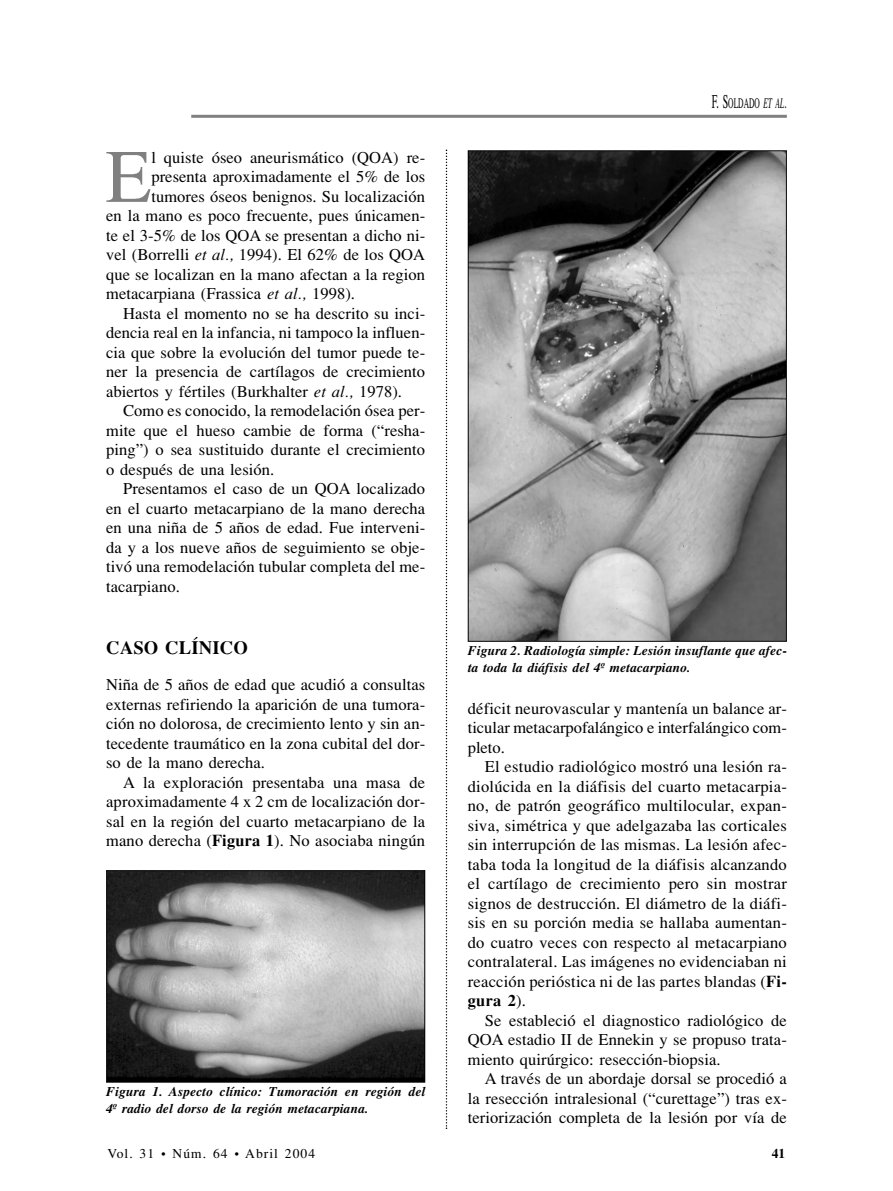
<style>
.page{position:relative;width:893px;height:1191px;background:#fff}
.page>*{position:absolute;margin:0;border:0;box-sizing:border-box;transform-origin:0 0}
.t1{font:75.3px "Times";color:#808080}
.t2{font:700 18.75px "Times";letter-spacing:.005em;color:#000}
.t3{font:16.5px/19.5px "Times";letter-spacing:.005em;color:#000;text-align:justify}
.t4{font:14.7px "Times";letter-spacing:.005em;color:#000;scale:.51 1}
.t5{font:italic 700 13.5px/16.5px "Times";letter-spacing:.005em;color:#000}
.t6{font:13.5px "Times";letter-spacing:.08em;color:#000}
.t7{font:700 13.5px "Times";color:#000}
.s1{font-style:italic}
.s2{font-weight:700}
.s3{font-size:19.5px}
.s4{font-style:italic;font-size:19.5px}
</style>
<div class="page">
<hr style="left:191px;top:115px;width:595px;height:3px;background:#808080">
<svg style="left:446px;top:150px;width:1px;height:979px"></svg>
<img style="left:108px;top:872px;width:315px;height:209px">
<div style="left:106px;top:870px;width:319px;height:213px;border:1px solid #000"></div>
<img style="left:470px;top:152px;width:314px;height:488px">
<div style="left:468px;top:150px;width:318px;height:492px;border:1px solid #000"></div>
<h1 class="t1" style="left:105px;top:134px;width:48px">E</h1>
<p class="t3" style="left:151px;top:148px;width:275px">l quiste óseo aneurismático (QOA) re-</p>
<p class="t3" style="left:151px;top:167px;width:275px">presenta aproximadamente el 5% de los</p>
<p class="t3" style="left:151px;top:187px;width:275px">tumores óseos benignos. Su localización</p>
<p class="t3" style="left:106px;top:206px;width:320px">en la mano es poco frecuente, pues únicamen-</p>
<p class="t3" style="left:106px;top:226px;width:320px">te el 3-5% de los QOA se presentan a dicho ni-</p>
<p class="t3" style="left:106px;top:245px;width:320px">vel (Borrelli <span class="s1">et al.,</span> 1994). El 62% de los QOA</p>
<p class="t3" style="left:106px;top:265px;width:320px">que se localizan en la mano afectan a la region</p>
<p class="t3" style="left:106px;top:284px;width:250px">metacarpiana (Frassica <span class="s1">et al.,</span> 1998).</p>
<p class="t3" style="left:123px;top:304px;width:303px">Hasta el momento no se ha descrito su inci-</p>
<p class="t3" style="left:106px;top:323px;width:320px">dencia real en la infancia, ni tampoco la influen-</p>
<p class="t3" style="left:106px;top:343px;width:320px">cia que sobre la evolución del tumor puede te-</p>
<p class="t3" style="left:106px;top:362px;width:320px">ner la presencia de cartílagos de crecimiento</p>
<p class="t3" style="left:106px;top:382px;width:297px">abiertos y fértiles (Burkhalter <span class="s1">et al.,</span> 1978).</p>
<p class="t3" style="left:123px;top:401px;width:303px">Como es conocido, la remodelación ósea per-</p>
<p class="t3" style="left:106px;top:421px;width:320px">mite que el hueso cambie de forma (“resha-</p>
<p class="t3" style="left:106px;top:440px;width:320px">ping”) o sea sustituido durante el crecimiento</p>
<p class="t3" style="left:106px;top:460px;width:170px">o después de una lesión.</p>
<p class="t3" style="left:123px;top:479px;width:303px">Presentamos el caso de un QOA localizado</p>
<p class="t3" style="left:106px;top:499px;width:320px">en el cuarto metacarpiano de la mano derecha</p>
<p class="t3" style="left:106px;top:518px;width:320px">en una niña de 5 años de edad. Fue interveni-</p>
<p class="t3" style="left:106px;top:538px;width:320px">da y a los nueve años de seguimiento se obje-</p>
<p class="t3" style="left:106px;top:557px;width:320px">tivó una remodelación tubular completa del me-</p>
<p class="t3" style="left:106px;top:577px;width:75px">tacarpiano.</p>
<p class="t2" style="left:106px;top:641px;width:143px">CASO CLÍNICO</p>
<p class="t3" style="left:106px;top:675px;width:320px">Niña de 5 años de edad que acudió a consultas externas refiriendo la aparición de una tumora&shy;ción no dolorosa, de crecimiento lento y sin an&shy;tecedente traumático en la zona cubital del dor&shy;so de la mano derecha.</p>
<p class="t3" style="left:106px;top:773px;width:320px;text-indent:17px">A la exploración presentaba una masa de aproximadamente 4 x 2 cm de localización dor&shy;sal en la región del cuarto metacarpiano de la mano derecha (<span class="s2">Figura 1</span>). No asociaba ningún</p>
<p class="t5" style="left:106px;top:1085px;width:320px">Figura 1. Aspecto clínico: Tumoración en región del<br>4º radio del dorso de la región metacarpiana.</p>
<p class="t4" style="left:711px;top:95px;width:148px"><span class="s3">F. S</span>OLDADO <span class="s1">ET AL</span><span class="s4">.</span></p>
<p class="t5" style="left:468px;top:644px;width:320px">Figura 2. Radiología simple: Lesión insuflante que afec&shy;ta toda la diáfisis del 4º metacarpiano.</p>
<p class="t3" style="left:468px;top:698px;width:320px">déficit neurovascular y mantenía un balance ar&shy;ticular metacarpofalángico e interfalángico com&shy;pleto.</p>
<p class="t3" style="left:468px;top:757px;width:320px;text-indent:17px">El estudio radiológico mostró una lesión ra&shy;diolúcida en la diáfisis del cuarto metacarpia&shy;no, de patrón geográfico multilocular, expan&shy;siva, simétrica y que adelgazaba las corticales sin interrupción de las mismas. La lesión afec&shy;taba toda la longitud de la diáfisis alcanzando el cartílago de crecimiento pero sin mostrar signos de destrucción. El diámetro de la diáfi&shy;sis en su porción media se hallaba aumentan&shy;do cuatro veces con respecto al metacarpiano contralateral. Las imágenes no evidenciaban ni reacción perióstica ni de las partes blandas (<span class="s2">Fi&shy;gura 2</span>).</p>
<p class="t3" style="left:468px;top:1010px;width:320px;text-indent:17px">Se estableció el diagnostico radiológico de QOA estadio II de Ennekin y se propuso trata&shy;miento quirúrgico: resección-biopsia.</p>
<p class="t3" style="left:468px;top:1069px;width:320px;text-indent:17px">A través de un abordaje dorsal se procedió a la resección intralesional (“curettage”) tras ex&shy;teriorización completa de la lesión por vía de</p>
<p class="t6" style="left:108px;top:1146px;width:209px">Vol. 31 • Núm. 64 • Abril 2004</p>
<p class="t7" style="left:771px;top:1148px;width:15px">41</p>
</div>
